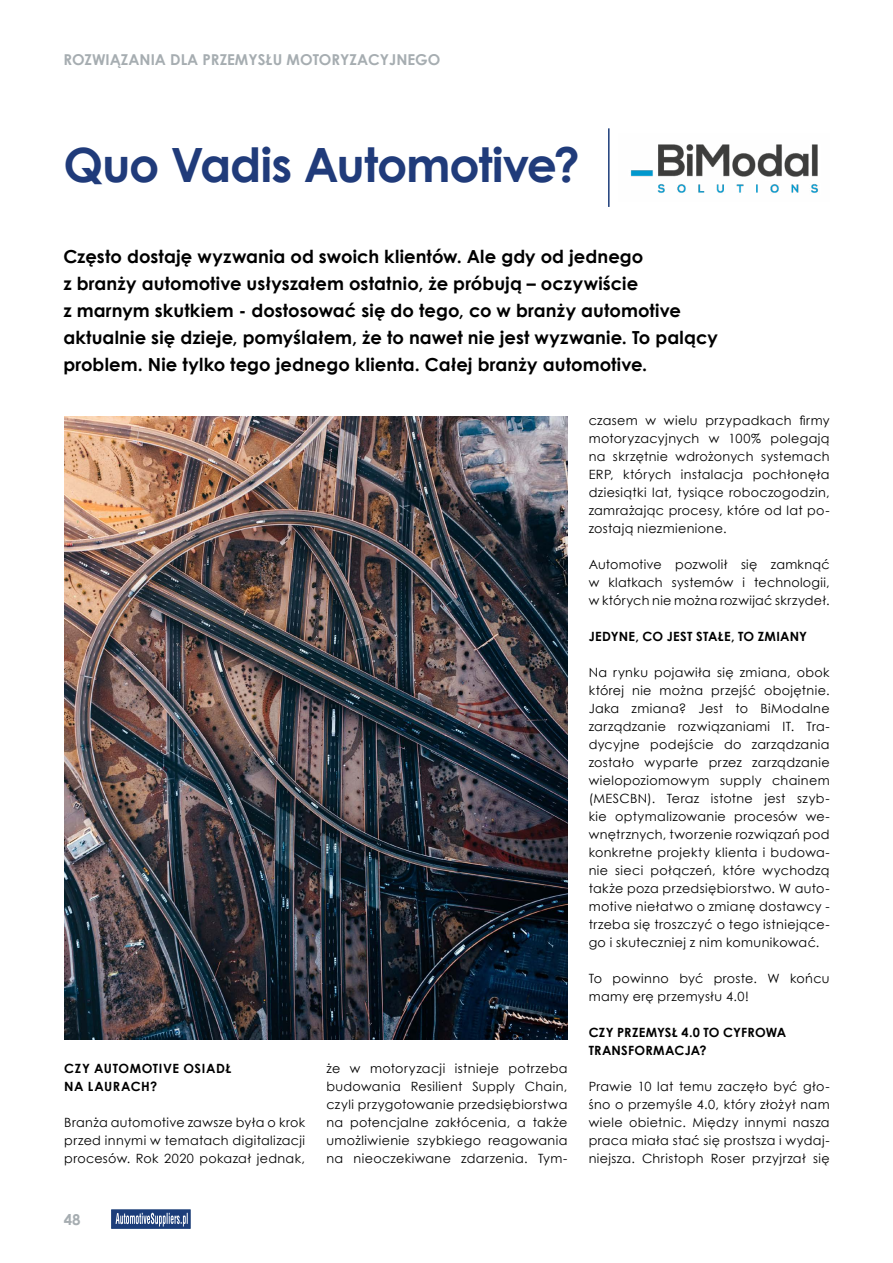
<style>
.page{position:relative;width:893px;height:1263px;background:#fff}
.page>*{position:absolute;margin:0;border:0;box-sizing:border-box;transform-origin:0 0}
.t1{font:700 47.25px "Century Gothic";letter-spacing:-.025em;color:#203b7a}
.t2{font:700 18px/27px "Century Gothic";letter-spacing:.005em;color:#000}
.t3{font:700 15px "Century Gothic";color:#a6adb1}
.t4{font:12.75px/18px "Century Gothic";letter-spacing:.03em;color:#000;text-align:justify}
.t5{font:700 12.75px/18px "Century Gothic";letter-spacing:.025em;color:#000}
.t6{font:700 12.75px/18px "Century Gothic";letter-spacing:.045em;color:#000}
</style>
<div class="page">
<div style="left:112px;top:1210px;width:78px;height:18px;background:#1c3d7a"></div>
<svg style="left:116px;top:1213px;width:72px;height:13px"></svg>
<img style="left:630px;top:144px;width:188px;height:49px">
<hr style="left:608px;top:128px;width:2px;height:79px;background:#1c3d7a">
<img style="left:64px;top:417px;width:503px;height:623px">
<p class="t3" style="left:63px;top:48px;width:379px">ROZWIĄZANIA DLA PRZEMYSŁU MOTORYZACYJNEGO</p>
<h1 class="t1" style="left:63px;top:129px;width:518px">Quo Vadis Automotive?</h1>
<p class="t2" style="left:63px;top:242px;width:656px">Często dostaję wyzwania od swoich klientów. Ale gdy od jednego<br>z branży automotive usłyszałem ostatnio, że próbują – oczywiście<br>z marnym skutkiem - dostosować się do tego, co w branży automotive aktualnie się dzieje, pomyślałem, że to nawet nie jest wyzwanie. To palący problem. Nie tylko tego jednego klienta. Całej branży automotive.</p>
<p class="t6" style="left:64px;top:1059px;width:169px">CZY AUTOMOTIVE OSIADŁ<br>NA LAURACH?</p>
<p class="t4" style="left:64px;top:1113px;width:242px">Branża automotive zawsze była o krok przed innymi w tematach digitalizacji procesów. Rok 2020 pokazał jednak,</p>
<p class="t3" style="left:64px;top:1208px;width:18px">48</p>
<p class="t4" style="left:326px;top:1059px;width:242px">że w motoryzacji istnieje potrzeba budowania Resilient Supply Chain, czyli przygotowanie przedsiębiorstwa na potencjalne zakłócenia, a także umożliwienie szybkiego reagowania na nieoczekiwane zdarzenia. Tym-</p>
<p class="t4" style="left:589px;top:411px;width:242px">czasem w wielu przypadkach firmy motoryzacyjnych w 100% polegają na skrzętnie wdrożonych systemach ERP, których instalacja pochłonęła dziesiątki lat, tysiące roboczogodzin, zamrażając procesy, które od lat po&shy;zostają niezmienione.</p>
<p class="t4" style="left:589px;top:555px;width:242px">Automotive pozwolił się zamknąć w klatkach systemów i technologii, w których nie można rozwijać skrzydeł.</p>
<p class="t5" style="left:589px;top:626px;width:220px">JEDYNE, CO JEST STAŁE, TO ZMIANY</p>
<p class="t4" style="left:589px;top:663px;width:242px">Na rynku pojawiła się zmiana, obok której nie można przejść obojętnie.<br>Jaka zmiana? Jest to BiModalne zarządzanie rozwiązaniami IT. Tra&shy;dycyjne podejście do zarządzania zostało wyparte przez zarządzanie wielopoziomowym supply chainem (MESCBN). Teraz istotne jest szyb&shy;kie optymalizowanie procesów we&shy;wnętrznych, tworzenie rozwiązań pod konkretne projekty klienta i budowa&shy;nie sieci połączeń, które wychodzą także poza przedsiębiorstwo. W auto&shy;motive niełatwo o zmianę dostawcy - trzeba się troszczyć o tego istniejące&shy;go i skuteczniej z nim komunikować.</p>
<p class="t4" style="left:589px;top:969px;width:242px">To powinno być proste. W końcu mamy erę przemysłu 4.0!</p>
<p class="t5" style="left:589px;top:1023px;width:199px">CZY PRZEMYSŁ 4.0 TO CYFROWA<br>TRANSFORMACJA?</p>
<p class="t4" style="left:589px;top:1077px;width:242px">Prawie 10 lat temu zaczęło być gło&shy;śno o przemyśle 4.0, który złożył nam wiele obietnic. Między innymi nasza praca miała stać się prostsza i wydaj&shy;niejsza. Christoph Roser przyjrzał się</p>
</div>
